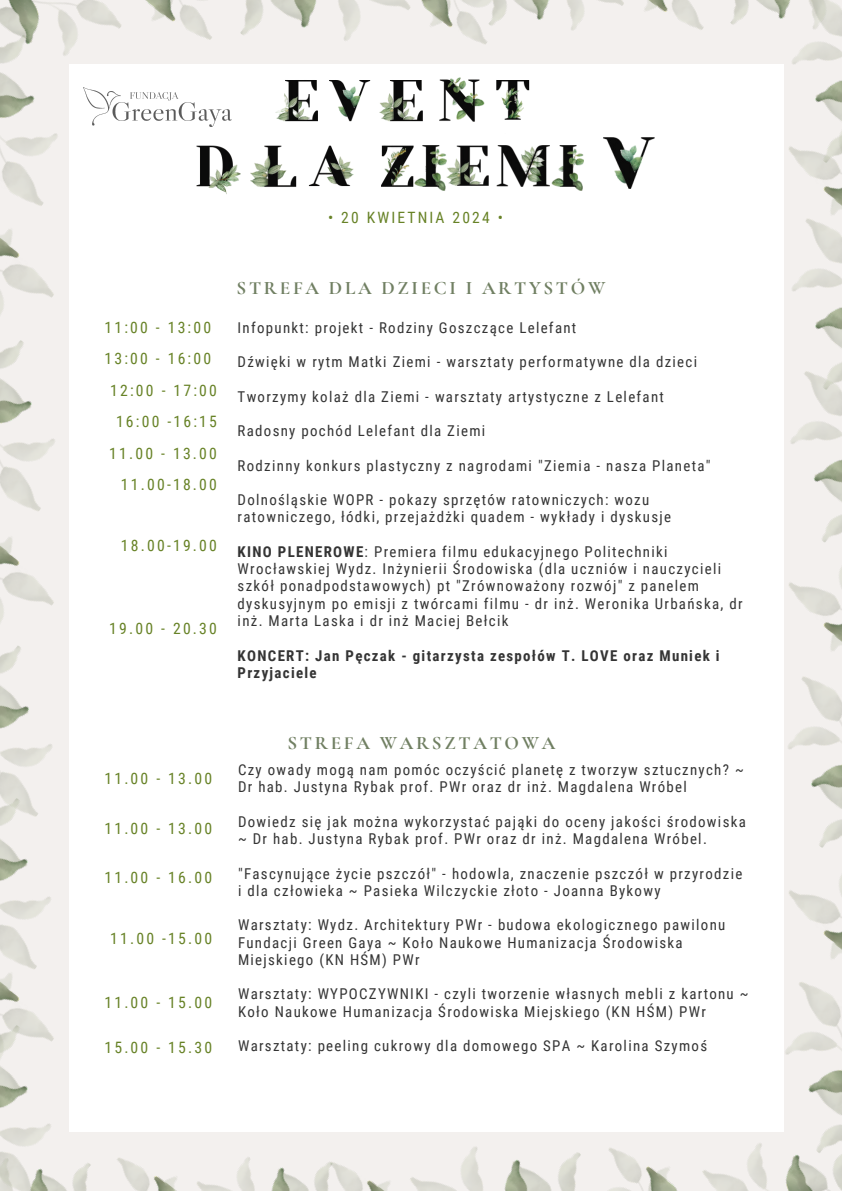
<style>
.page{position:relative;width:842px;height:1191px;background:#fff}
.page>*{position:absolute;margin:0;border:0;box-sizing:border-box;transform-origin:0 0}
.t1{font:700 19px "Cormorant Garamond";letter-spacing:.14em;color:#707f62}
.t2{font:15.7px "Roboto Condensed";letter-spacing:.14em;color:#678226}
.t3{font:15.6px "Roboto Condensed";letter-spacing:.14em;color:#678226}
.t4{font:14.9px/17.2px "Roboto Condensed";letter-spacing:.085em;color:#343434}
.t5{font:700 14.9px/17.2px "Roboto Condensed";letter-spacing:.085em;color:#343434}
.s1{font-weight:700}
</style>
<div class="page">
<img style="left:196px;top:145px;width:158px;height:49px">
<img style="left:381px;top:145px;width:203px;height:46px">
<img style="left:275px;top:82px;width:255px;height:40px">
<img style="left:393px;top:1132px;width:157px;height:58px">
<img style="left:111px;top:1140px;width:72px;height:50px">
<img style="left:183px;top:1132px;width:207px;height:58px">
<img style="left:784px;top:1042px;width:58px;height:42px">
<img style="left:784px;top:903px;width:58px;height:139px">
<img style="left:784px;top:735px;width:58px;height:168px">
<img style="left:784px;top:598px;width:58px;height:137px">
<img style="left:784px;top:445px;width:58px;height:153px">
<img style="left:784px;top:299px;width:58px;height:146px">
<img style="left:784px;top:218px;width:58px;height:81px">
<img style="left:784px;top:81px;width:58px;height:137px">
<img style="left:755px;top:1084px;width:87px;height:106px">
<img style="left:550px;top:1132px;width:205px;height:58px">
<img style="left:427px;top:0;width:4px;height:60px">
<img style="left:168px;top:0;width:259px;height:106px">
<img style="left:672px;top:0;width:170px;height:81px">
<img style="left:637px;top:0;width:124px;height:46px">
<img style="left:431px;top:0;width:206px;height:82px">
<img style="left:0;top:113px;width:69px;height:31px">
<img style="left:0;top:144px;width:69px;height:140px">
<img style="left:0;top:284px;width:69px;height:168px">
<img style="left:0;top:452px;width:69px;height:137px">
<img style="left:0;top:589px;width:69px;height:152px">
<img style="left:0;top:741px;width:69px;height:147px">
<img style="left:0;top:888px;width:69px;height:80px">
<img style="left:0;top:968px;width:111px;height:222px">
<img style="left:0;top:0;width:136px;height:113px">
<img style="left:66px;top:0;width:204px;height:57px">
<img style="left:83px;top:88px;width:149px;height:39px">
<img style="left:603px;top:137px;width:52px;height:52px">
<p class="t3" style="left:328px;top:208px;width:176px">• 20 KWIETNIA 2024 •</p>
<p class="t2" style="left:104px;top:318px;width:108px">11:00 - 13:00</p>
<p class="t2" style="left:104px;top:349px;width:108px">13:00 - 16:00</p>
<p class="t2" style="left:110px;top:381px;width:108px">12:00 - 17:00</p>
<p class="t2" style="left:116px;top:412px;width:102px">16:00 -16:15</p>
<p class="t2" style="left:109px;top:444px;width:109px">11.00 - 13.00</p>
<p class="t2" style="left:121px;top:475px;width:98px">11.00-18.00</p>
<p class="t2" style="left:121px;top:536px;width:98px">18.00-19.00</p>
<p class="t2" style="left:109px;top:619px;width:109px">19.00 - 20.30</p>
<p class="t1" style="left:237px;top:276px;width:370px">STREFA DLA DZIECI I ARTYSTÓW</p>
<p class="t4" style="left:238px;top:319px;width:340px">Infopunkt: projekt - Rodziny Goszczące Lelefant</p>
<p class="t4" style="left:238px;top:353px;width:461px">Dźwięki w rytm Matki Ziemi - warsztaty performatywne dla dzieci</p>
<p class="t4" style="left:238px;top:388px;width:428px">Tworzymy kolaż dla Ziemi - warsztaty artystyczne z Lelefant</p>
<p class="t4" style="left:238px;top:422px;width:249px">Radosny pochód Lelefant dla Ziemi</p>
<p class="t4" style="left:238px;top:457px;width:474px">Rodzinny konkurs plastyczny z nagrodami "Ziemia - nasza Planeta"</p>
<p class="t4" style="left:238px;top:491px;width:435px">Dolnośląskie WOPR - pokazy sprzętów ratowniczych: wozu ratowniczego, łódki, przejażdżki quadem - wykłady i dyskusje</p>
<p class="t4" style="left:238px;top:543px;width:506px"><span class="s1">KINO PLENEROWE</span>: Premiera filmu edukacyjnego Politechniki Wrocławskiej Wydz. Inżynierii Środowiska (dla uczniów i nauczycieli szkół ponadpodstawowych) pt "Zrównoważony rozwój" z panelem dyskusyjnym po emisji z twórcami filmu - dr inż. Weronika Urbańska, dr inż. Marta Laska i dr inż Maciej Bełcik</p>
<p class="t5" style="left:238px;top:646px;width:483px">KONCERT: Jan Pęczak - gitarzysta zespołów T. LOVE oraz Muniek i<br>Przyjaciele</p>
<p class="t2" style="left:104px;top:769px;width:109px">11.00 - 13.00</p>
<p class="t2" style="left:104px;top:819px;width:109px">11.00 - 13.00</p>
<p class="t2" style="left:104px;top:868px;width:109px">11.00 - 16.00</p>
<p class="t2" style="left:110px;top:929px;width:103px">11.00 -15.00</p>
<p class="t2" style="left:104px;top:993px;width:109px">11.00 - 15.00</p>
<p class="t2" style="left:104px;top:1038px;width:109px">15.00 - 15.30</p>
<p class="t1" style="left:287px;top:731px;width:269px">STREFA WARSZTATOWA</p>
<p class="t4" style="left:238px;top:761px;width:507px">Czy owady mogą nam pomóc oczyścić planetę z tworzyw sztucznych? ~<br>Dr hab. Justyna Rybak prof. PWr oraz dr inż. Magdalena Wróbel</p>
<p class="t4" style="left:238px;top:813px;width:509px">Dowiedz się jak można wykorzystać pająki do oceny jakości środowiska ~ Dr hab. Justyna Rybak prof. PWr oraz dr inż. Magdalena Wróbel.</p>
<p class="t4" style="left:238px;top:864px;width:506px">"Fascynujące życie pszczół" - hodowla, znaczenie pszczół w przyrodzie i dla człowieka ~ Pasieka Wilczyckie złoto - Joanna Bykowy</p>
<p class="t4" style="left:238px;top:916px;width:489px">Warsztaty: Wydz. Architektury PWr - budowa ekologicznego pawilonu<br>Fundacji Green Gaya ~ Koło Naukowe Humanizacja Środowiska<br>Miejskiego (KN HŚM) PWr</p>
<p class="t4" style="left:238px;top:985px;width:512px">Warsztaty: WYPOCZYWNIKI - czyli tworzenie własnych mebli z kartonu ~<br>Koło Naukowe Humanizacja Środowiska Miejskiego (KN HŚM) PWr</p>
<p class="t4" style="left:238px;top:1037px;width:471px">Warsztaty: peeling cukrowy dla domowego SPA ~ Karolina Szymoś</p>
</div>
